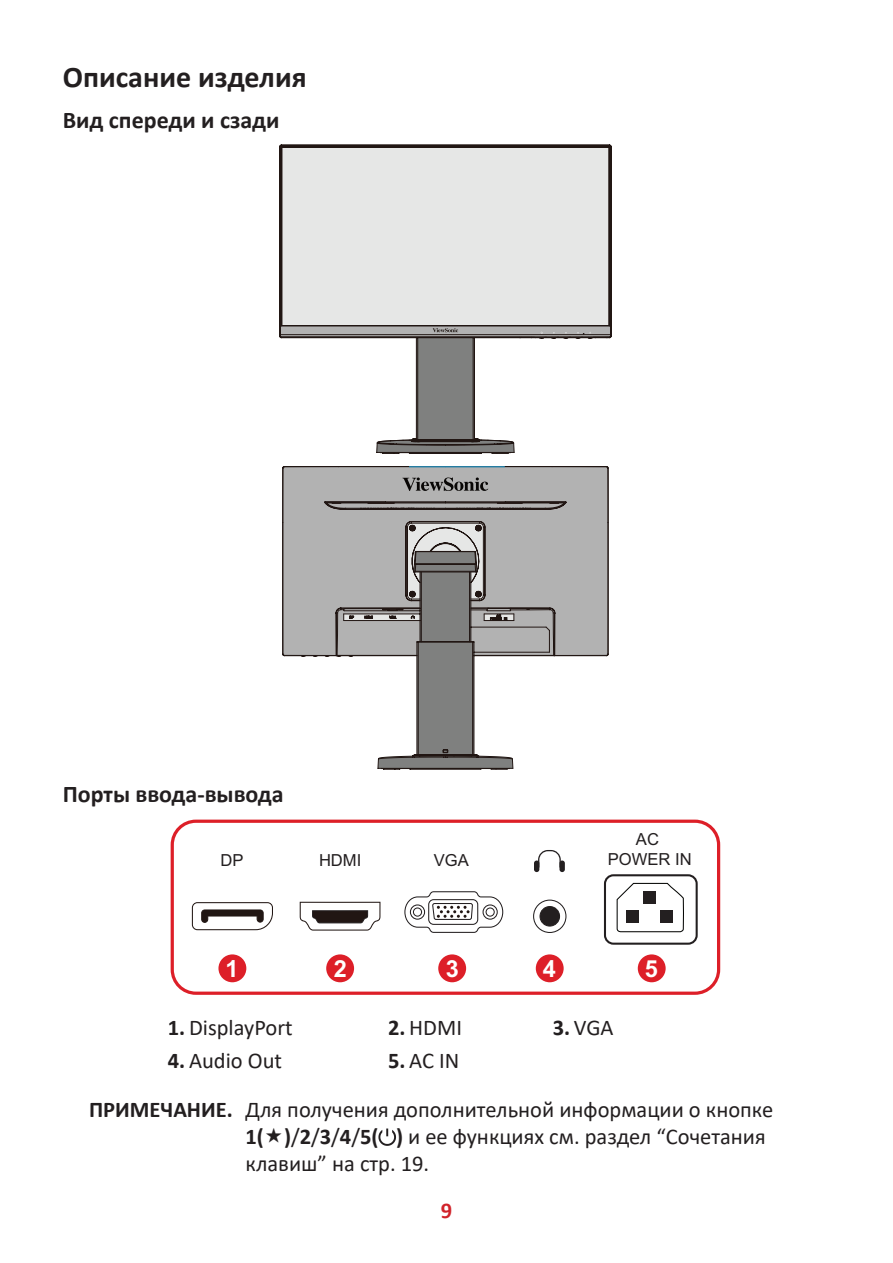
<style>
.page{position:relative;width:893px;height:1263px;background:#fff}
.page>*{position:absolute;margin:0;border:0;box-sizing:border-box;transform-origin:0 0}
.t1{font:700 30px "Calibri";color:#231f20}
.t2{font:700 24px "Calibri";color:#231f20}
.t3{font:700 23.55px "Arial";color:#fff}
.t4{font:22.5px/48.3px "Calibri";color:#231f20}
.t5{font:700 22.5px "Calibri";color:#d1232a}
.t6{font:16.65px "Arial";color:#231f20}
.s1{font-weight:700}
</style>
<div class="page">
<hr style="left:409px;top:453px;width:72px;height:1px;background:#4d4d4e">
<svg style="left:280px;top:145px;width:331px;height:308px"></svg>
<svg style="left:280px;top:146px;width:331px;height:295px"></svg>
<svg style="left:433px;top:328px;width:25px;height:4px"></svg>
<svg style="left:588px;top:332px;width:4px;height:6px"></svg>
<svg style="left:564px;top:332px;width:4px;height:6px"></svg>
<svg style="left:576px;top:332px;width:4px;height:6px"></svg>
<svg style="left:552px;top:332px;width:4px;height:6px"></svg>
<svg style="left:540px;top:332px;width:4px;height:6px"></svg>
<svg style="left:283px;top:466px;width:325px;height:190px;background:#aaa"></svg>
<svg style="left:402px;top:477px;width:86px;height:14px"></svg>
<hr style="left:409px;top:466px;width:96px;height:1px;background:#28abe1">
<svg style="left:337px;top:508px;width:218px;height:261px"></svg>
<svg style="left:616px;top:882px;width:68px;height:51px"></svg>
<div style="left:627px;top:910px;width:12px;height:13px;background:#231f20"></div>
<div style="left:660px;top:910px;width:13px;height:13px;background:#231f20"></div>
<div style="left:644px;top:891px;width:12px;height:13px;background:#231f20"></div>
<div style="left:604px;top:874px;width:94px;height:71px;border:2px solid #231f20;border-radius:8px"></div>
<div style="left:171px;top:820px;width:549px;height:175px;border:3px solid #dd1f28;border-radius:24px"></div>
<svg style="left:404px;top:891px;width:99px;height:42px"></svg>
<div style="left:218px;top:954px;width:28px;height:28px;background:#dd1f28;border-radius:50%"></div>
<div style="left:326px;top:954px;width:28px;height:28px;background:#dd1f28;border-radius:50%"></div>
<div style="left:438px;top:954px;width:28px;height:28px;background:#dd1f28;border-radius:50%"></div>
<div style="left:536px;top:954px;width:28px;height:28px;background:#dd1f28;border-radius:14px"></div>
<div style="left:638px;top:954px;width:28px;height:28px;background:#dd1f28;border-radius:50%"></div>
<svg style="left:534px;top:850px;width:31px;height:22px"></svg>
<svg style="left:300px;top:902px;width:80px;height:28px"></svg>
<svg style="left:192px;top:902px;width:81px;height:28px"></svg>
<svg style="left:534px;top:900px;width:32px;height:32px"></svg>
<div style="left:533px;top:899px;width:33px;height:34px;border:1px solid #231f20;border-radius:50%"></div>
<div style="left:540px;top:906px;width:20px;height:20px;background:#231f20;border-radius:50%"></div>
<div style="left:539px;top:906px;width:21px;height:20px;border:1px solid #231f20;border-radius:50%"></div>
<svg style="left:378px;top:1128px;width:18px;height:18px"></svg>
<h1 class="t1" style="left:63px;top:56px;width:245px">Описание изделия</h1>
<p class="t2" style="left:63px;top:103px;width:218px">Вид спереди и сзади</p>
<p class="t2" style="left:63px;top:777px;width:222px">Порты ввода-вывода</p>
<p class="t6" style="left:636px;top:827px;width:25px">AC</p>
<p class="t6" style="left:220px;top:848px;width:25px">DP</p>
<p class="t6" style="left:608px;top:847px;width:85px">POWER IN</p>
<p class="t6" style="left:319px;top:848px;width:44px">HDMI</p>
<p class="t6" style="left:434px;top:848px;width:37px">VGA</p>
<p class="t3" style="left:226px;top:952px;width:15px">1</p>
<p class="t3" style="left:334px;top:952px;width:15px">2</p>
<p class="t3" style="left:446px;top:952px;width:15px">3</p>
<p class="t3" style="left:543px;top:952px;width:15px">4</p>
<p class="t3" style="left:645px;top:952px;width:15px">5</p>
<p class="t4" style="left:168px;top:1003px;width:127px"><span class="s1">1.</span> DisplayPort</p>
<p class="t4" style="left:388px;top:1003px;width:76px"><span class="s1">2.</span> HDMI</p>
<p class="t4" style="left:553px;top:1003px;width:62px"><span class="s1">3.</span> VGA</p>
<p class="t4" style="left:168px;top:1036px;width:116px"><span class="s1">4.</span> Audio Out</p>
<p class="t4" style="left:89px;top:1036px;width:686px;text-indent:299px"><span class="s1">5.</span> AC IN<br><span class="s1">ПРИМЕЧАНИЕ.</span> Для получения дополнительной информации о кнопке</p>
<p class="t4" style="left:246px;top:1122px;width:522px;line-height:27px"><span class="s1">1( )</span>/<span class="s1">2</span>/<span class="s1">3</span>/<span class="s1">4</span>/<span class="s1">5( )</span> и ее функциях см. раздел “Сочетания клавиш” на стр. 19.</p>
<p class="t5" style="left:441px;top:1194px;width:13px">9</p>
</div>
